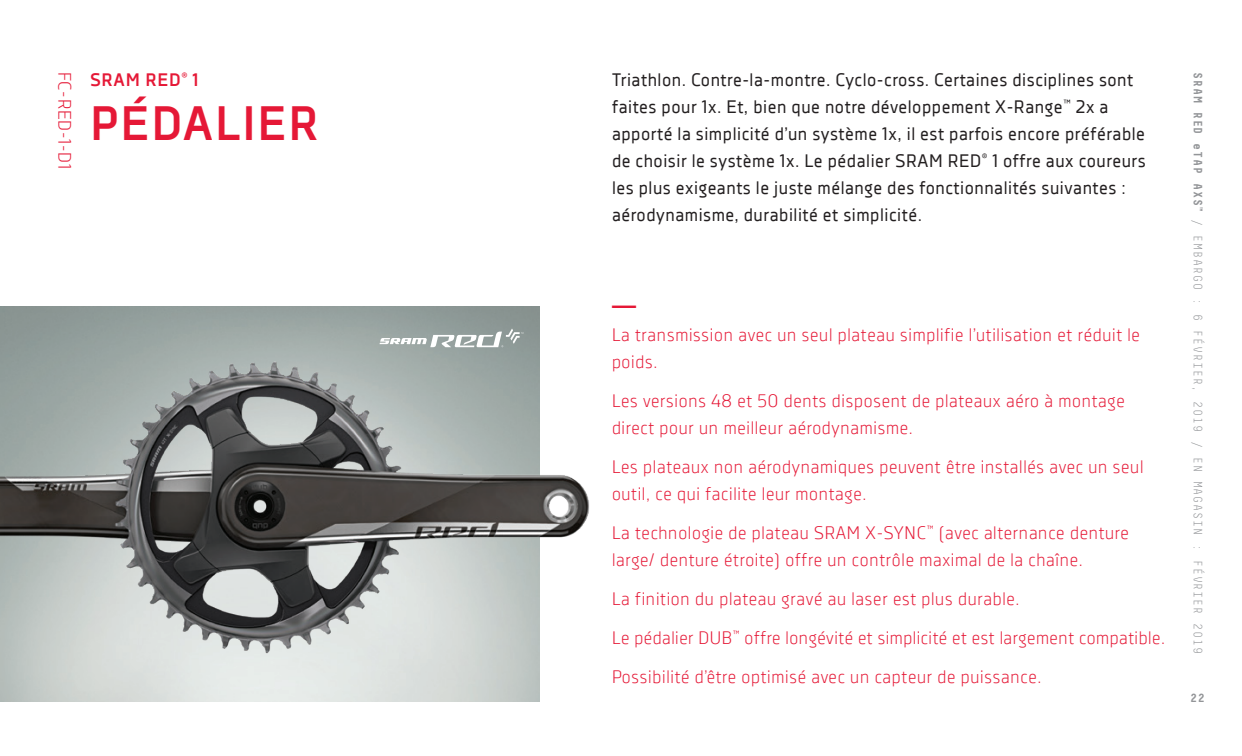
<style>
.page{position:relative;width:1242px;height:756px;background:#fff}
.page>*{position:absolute;margin:0;border:0;box-sizing:border-box;transform-origin:0 0}
.Product_Name_RED{font:700 48px "Decima Nova W01";letter-spacing:.04em;color:#e51836}
.t1{font:48px "Minion Pro";color:#e51836}
.Bullet_1_RED{font:300 18px/27px "Decima Nova W01";letter-spacing:.04em;color:#e51836}
.Product_Description{font:18px/27px "Decima Nova W01";letter-spacing:.03em;color:#231f20}
.Product_Number_RED{font:300 18px "Decima Nova W01";letter-spacing:.04em;color:#e51836}
.Product_Name_RED_sml{font:700 18px "Decima Nova W01";letter-spacing:.04em;color:#e51836}
.t2{font:300 12px "Decima Mono W01";letter-spacing:.06em;color:#939598}
.t3{font:700 12px "Decima Mono W01";color:#939598}
.s1{font-weight:700}
</style>
<div class="page">
<img style="left:0;top:306px;width:590px;height:396px">
<svg style="left:379px;top:328px;width:145px;height:19px"></svg>
<p class="Product_Number_RED" style="left:75px;top:72px;width:99px;rotate:90deg">FC-RED-1-D1</p>
<p class="Product_Name_RED_sml" style="left:90px;top:69px;width:110px">SRAM RED<sup>®</sup> 1</p>
<p class="Product_Name_RED" style="left:90px;top:95px;width:230px">PÉDALIER</p>
<p class="Product_Description" style="left:612px;top:66px;width:535px">Triathlon. Contre-la-montre. Cyclo-cross. Certaines disciplines sont faites pour 1x. Et, bien que notre développement X-Range<sup>™</sup> 2x a apporté la simplicité d’un système 1x, il est parfois encore préférable de choisir le système 1x. Le pédalier SRAM RED<sup>®</sup> 1 offre aux coureurs les plus exigeants le juste mélange des fonctionnalités suivantes : aérodynamisme, durabilité et simplicité.</p>
<p class="t1" style="left:612px;top:254px;width:25px">_</p>
<p class="Bullet_1_RED" style="left:612px;top:321px;width:529px">La transmission avec un seul plateau simplifie l’utilisation et réduit le poids.</p>
<p class="Bullet_1_RED" style="left:612px;top:387px;width:514px">Les versions 48 et 50 dents disposent de plateaux aéro à montage direct pour un meilleur aérodynamisme.</p>
<p class="Bullet_1_RED" style="left:612px;top:453px;width:533px">Les plateaux non aérodynamiques peuvent être installés avec un seul outil, ce qui facilite leur montage.</p>
<p class="Bullet_1_RED" style="left:612px;top:519px;width:518px">La technologie de plateau SRAM X-SYNC<sup>™</sup> (avec alternance denture large/ denture étroite) offre un contrôle maximal de la chaîne.</p>
<p class="Bullet_1_RED" style="left:612px;top:585px;width:409px">La finition du plateau gravé au laser est plus durable.</p>
<p class="Bullet_1_RED" style="left:612px;top:624px;width:554px">Le pédalier DUB<sup>™</sup> offre longévité et simplicité et est largement compatible.</p>
<p class="Bullet_1_RED" style="left:612px;top:663px;width:431px">Possibilité d’être optimisé avec un capteur de puissance.</p>
<p class="t2" style="left:1205px;top:72px;width:584px;rotate:90deg"><span class="s1">SRAM RED eTAP AXS</span><sup>™</sup> / EMBARGO : 6 FÉVRIER, 2019 / EN MAGASIN : FÉVRIER 2019</p>
<p class="t3" style="left:1190px;top:691px;width:16px">22</p>
</div>
